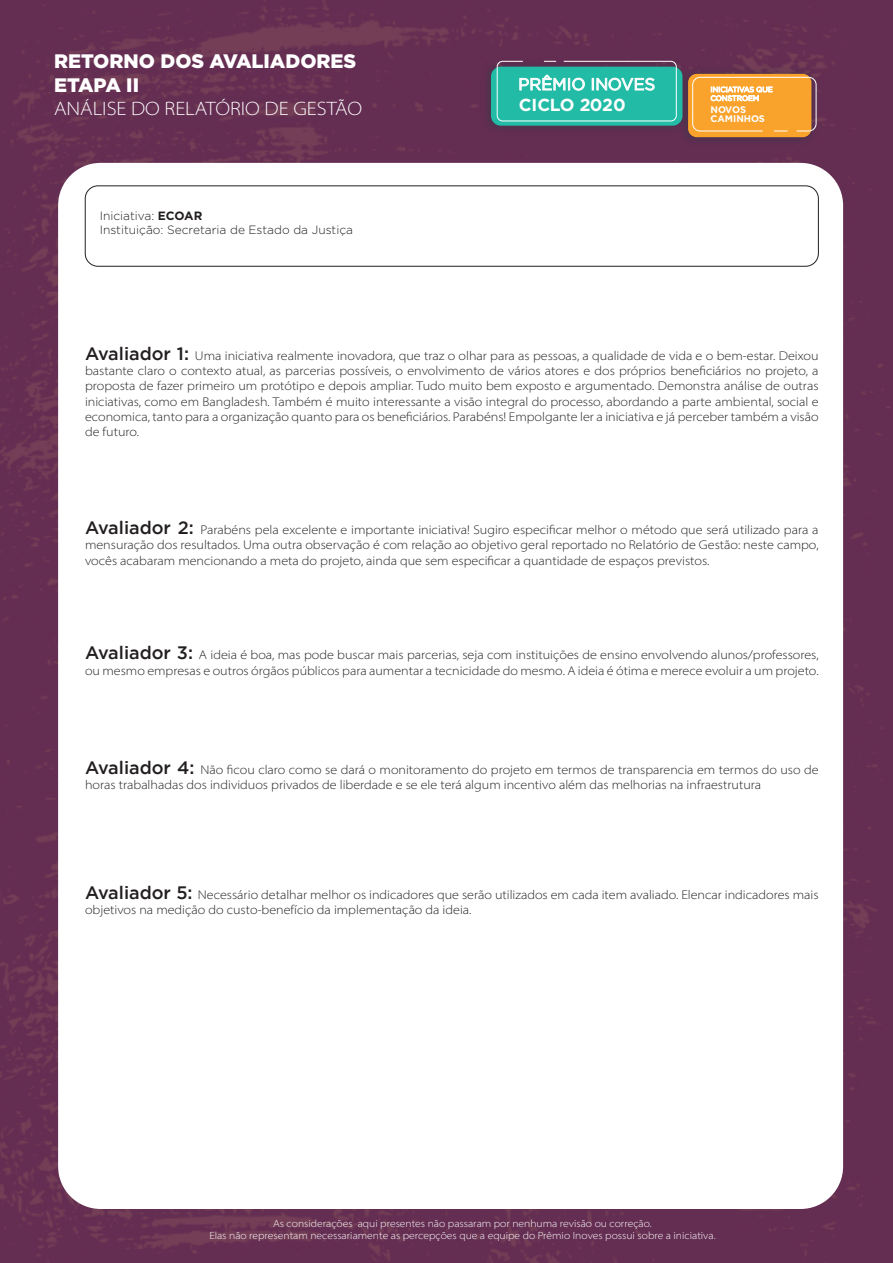
<style>
.page{position:relative;width:893px;height:1263px;background:#fff}
.page>*{position:absolute;margin:0;border:0;box-sizing:border-box;transform-origin:0 0}
.t1{font:900 19.5px/23.4px "Gotham";color:#fff}
.t2{font:19.5px "Myriad Variable Concept";color:#fff}
.t3{font:700 17.4px "Gotham";letter-spacing:-.01em;color:#fff}
.t4{font:16.65px "Gotham";color:#fff}
.t5{font:12.75px/15.3px "Myriad Variable Concept";color:#231f20}
.t6{font:300 12px/14.4px "Gotham";color:#231f20}
.t7{font:10.5px/12.6px "Myriad Variable Concept";color:#fff;text-align:center}
.t8{font:700 9.6px/9px "Gotham";letter-spacing:-.005em;color:#fff}
.t9{font:7.2px/8.7px "Gotham";color:#fff}
.s1{font-weight:700}
.s2{font-family:"Gotham";font-weight:500;font-size:18px}
</style>
<div class="page">
<img style="left:0;top:0;width:893px;height:1263px">
<div style="left:58px;top:163px;width:785px;height:1046px;background:#fff;border-radius:43px"></div>
<img style="left:675px;top:63px;width:147px;height:87px">
<div style="left:688px;top:74px;width:123px;height:63px;background:#f9a22c;border-radius:9px"></div>
<div style="left:692px;top:77px;width:125px;height:54px;border:1px solid #fff;border-radius:7px"></div>
<img style="left:477px;top:56px;width:216px;height:83px">
<div style="left:491px;top:67px;width:191px;height:59px;background:#22bba6;border-radius:10px"></div>
<div style="left:497px;top:61px;width:180px;height:60px;border:1px solid #fff;border-radius:6px"></div>
<svg style="left:544px;top:61px;width:12px;height:1px"></svg>
<div style="left:85px;top:186px;width:734px;height:80px;border:1px solid #1d2124;border-radius:13px"></div>
<h1 class="t1" style="left:54px;top:49px;width:304px">RETORNO DOS AVALIADORES<br>ETAPA II</h1>
<h1 class="t2" style="left:54px;top:97px;width:310px">ANÁLISE DO RELATÓRIO DE GESTÃO</h1>
<p class="t6" style="left:100px;top:208px;width:255px">Iniciativa: <span class="s1">ECOAR<br></span>Instituição: Secretaria de Estado da Justiça</p>
<h3 class="t4" style="left:518px;top:75px;width:138px">PRÊMIO INOVES</h3>
<h2 class="t3" style="left:519px;top:95px;width:108px">CICLO 2020</h2>
<p class="t9" style="left:710px;top:85px;width:64px">INICIATIVAS QUE<br>CONSTROEM</p>
<p class="t8" style="left:710px;top:104px;width:56px">NOVOS<br>CAMINHOS</p>
<p class="t5" style="left:85px;top:348px;width:735px;text-align:justify"><span class="s2">Avaliador 1:</span> Uma iniciativa realmente inovadora, que traz o olhar para as pessoas, a qualidade de vida e o bem-estar. Deixou bastante claro o contexto atual, as parcerias possíveis, o envolvimento de vários atores e dos próprios beneficiários no projeto, a proposta de fazer primeiro um protótipo e depois ampliar. Tudo muito bem exposto e argumentado. Demonstra análise de outras iniciativas, como em Bangladesh. Também é muito interessante a visão integral do processo, abordando a parte ambiental, social e economica, tanto para a organização quanto para os beneficiários. Parabéns! Empolgante ler a iniciativa e já perceber também a visão de futuro.</p>
<p class="t5" style="left:85px;top:522px;width:735px;text-align:justify"><span class="s2">Avaliador 2:</span> Parabéns pela excelente e importante iniciativa! Sugiro especificar melhor o método que será utilizado para a mensuração dos resultados. Uma outra observação é com relação ao objetivo geral reportado no Relatório de Gestão: neste campo, vocês acabaram mencionando a meta do projeto, ainda que sem especificar a quantidade de espaços previstos.</p>
<p class="t5" style="left:85px;top:647px;width:735px"><span class="s2">Avaliador 3:</span> A ideia é boa, mas pode buscar mais parcerias, seja com instituições de ensino envolvendo alunos/professores, ou mesmo empresas e outros órgãos públicos para aumentar a tecnicidade do mesmo. A ideia é ótima e merece evoluir a um projeto.</p>
<p class="t5" style="left:85px;top:762px;width:735px"><span class="s2">Avaliador 4:</span> Não ficou claro como se dará o monitoramento do projeto em termos de transparencia em termos do uso de horas trabalhadas dos individuos privados de liberdade e se ele terá algum incentivo além das melhorias na infraestrutura</p>
<p class="t5" style="left:85px;top:887px;width:735px"><span class="s2">Avaliador 5:</span> Necessário detalhar melhor os indicadores que serão utilizados em cada item avaliado. Elencar indicadores mais objetivos na medição do custo-benefício da implementação da ideia.</p>
<p class="t7" style="left:209px;top:1217px;width:508px">As considerações aqui presentes não passaram por nenhuma revisão ou correção.<br>Elas não representam necessariamente as percepções que a equipe do Prêmio Inoves possui sobre a iniciativa.</p>
</div>
